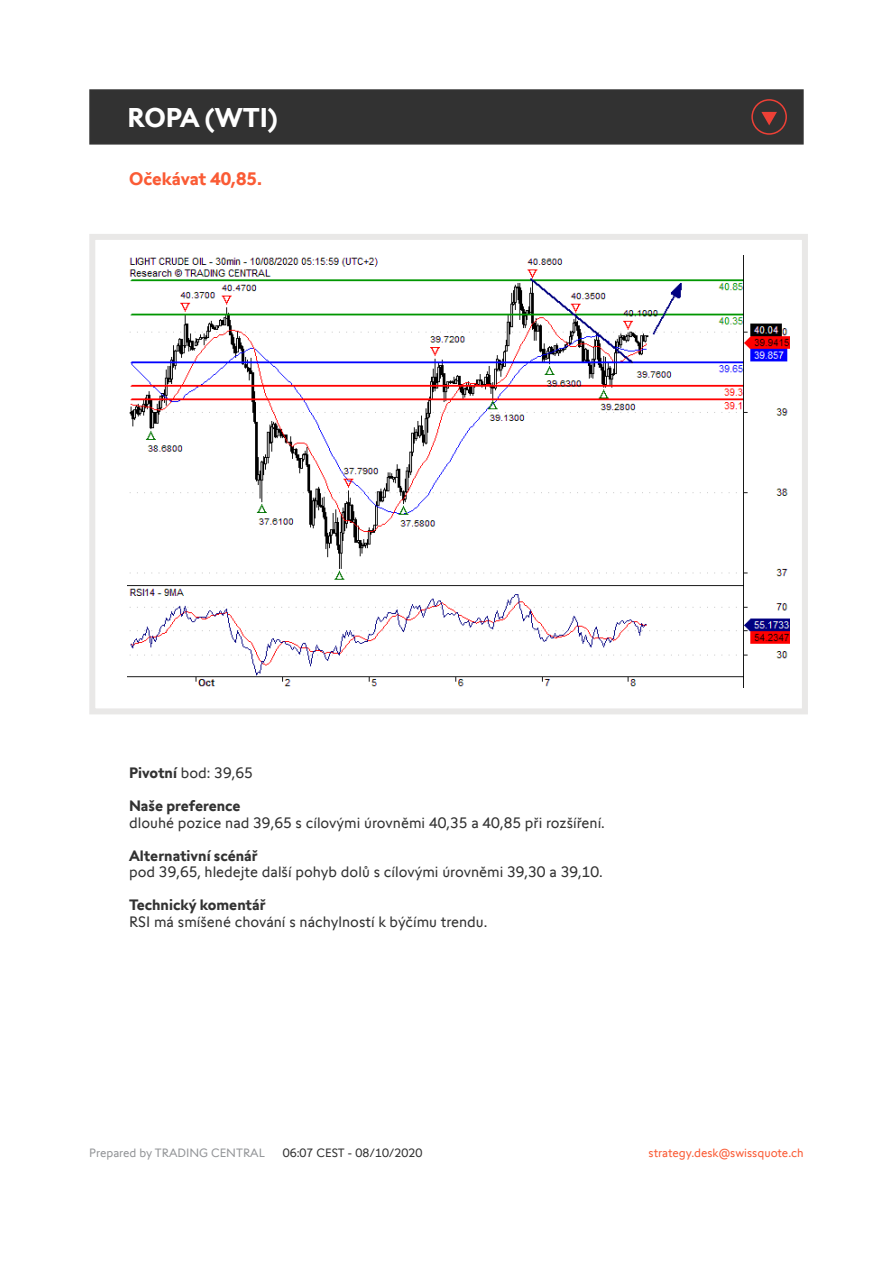
<style>
.page{position:relative;width:893px;height:1263px;background:#fff}
.page>*{position:absolute;margin:0;border:0;box-sizing:border-box;transform-origin:0 0}
.t1{font:700 27px "Swissquote CT";color:#fff}
.t2{font:700 18px "Swissquote CT";letter-spacing:-.005em;color:#fa5b35}
.t3{font:15px "Swissquote CT";color:#323232}
.t4{font:700 15px "Swissquote CT";color:#323232}
.t5{font:12px "Swissquote CT";color:#fa5b35}
.t6{font:12px "Swissquote CT";color:#939598}
.t7{font:12px "Swissquote CT";color:#323232}
.s1{font-weight:700}
</style>
<div class="page">
<div style="left:89px;top:234px;width:719px;height:480px;border:6px solid #e9e8e7"></div>
<div style="left:89px;top:89px;width:715px;height:56px;background:#323232;border:2px solid #323232"></div>
<img style="left:128px;top:255px;width:661px;height:432px">
<svg style="left:751px;top:99px;width:36px;height:36px"></svg>
<h1 class="t1" style="left:128px;top:101px;width:152px">ROPA (WTI)</h1>
<p class="t2" style="left:129px;top:168px;width:134px">Očekávat 40,85.</p>
<p class="t3" style="left:129px;top:764px;width:125px"><span class="s1">Pivotní</span> bod: 39,65</p>
<p class="t4" style="left:129px;top:797px;width:113px">Naše preference</p>
<p class="t3" style="left:129px;top:814px;width:477px">dlouhé pozice nad 39,65 s cílovými úrovněmi 40,35 a 40,85 při rozšíření.</p>
<p class="t4" style="left:129px;top:846px;width:130px">Alternativní scénář</p>
<p class="t3" style="left:129px;top:863px;width:475px">pod 39,65, hledejte další pohyb dolů s cílovými úrovněmi 39,30 a 39,10.</p>
<p class="t4" style="left:129px;top:896px;width:138px">Technický komentář</p>
<p class="t3" style="left:129px;top:913px;width:360px">RSI má smíšené chování s náchylností k býčímu trendu.</p>
<p class="t6" style="left:89px;top:1145px;width:177px">Prepared by TRADING CENTRAL</p>
<p class="t7" style="left:283px;top:1145px;width:141px">06:07 CEST - 08/10/2020</p>
<p class="t5" style="left:649px;top:1145px;width:157px">strategy.desk@swissquote.ch</p>
</div>
